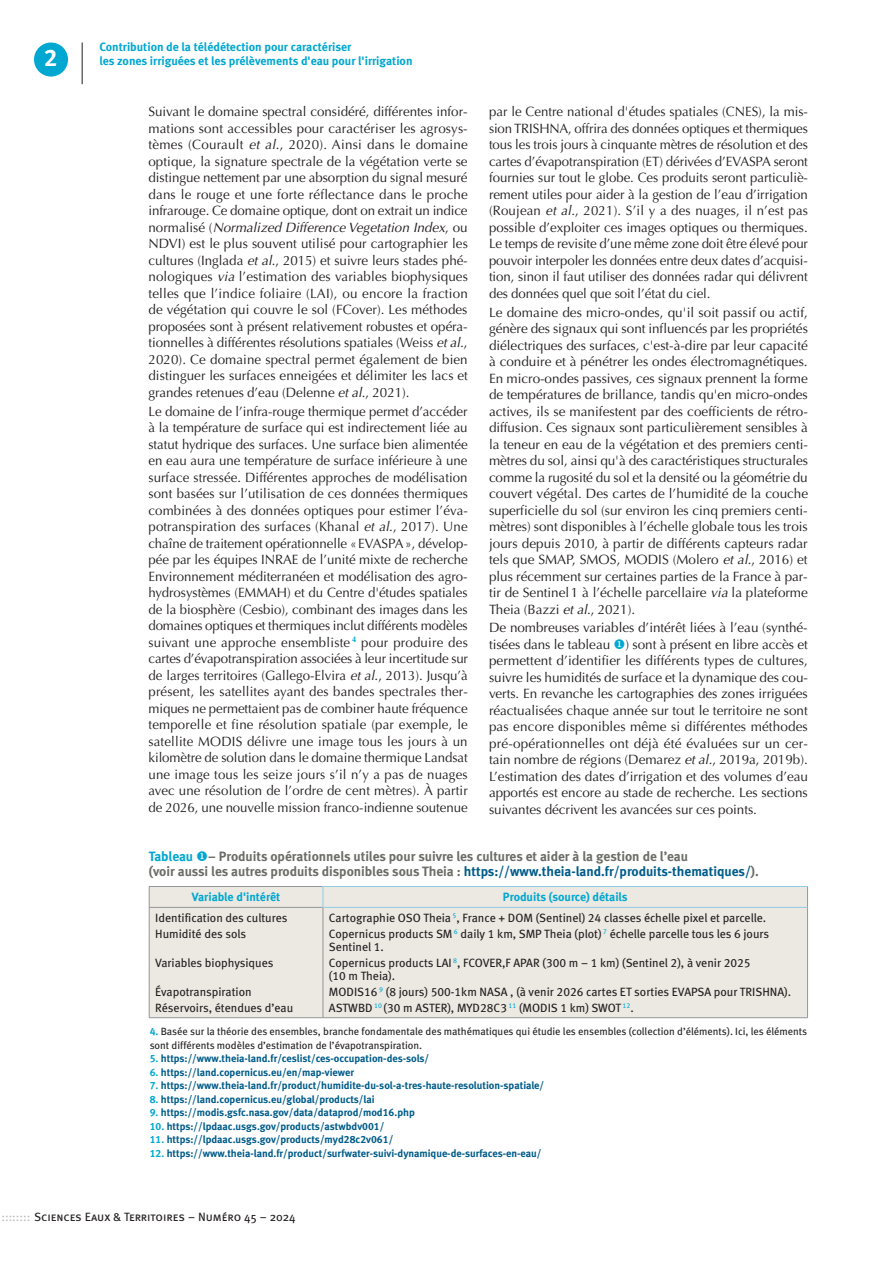
<style>
.page{position:relative;width:893px;height:1263px;background:#fff}
.page>*{position:absolute;margin:0;border:0;box-sizing:border-box;transform-origin:0 0}
.t1{font:700 24px "Meta Bold LF Caps";color:#fff}
.t2{font:13.5px/16.5px "Optima";letter-spacing:-.005em;color:#231f20;text-align:justify}
.t3{font:700 13.5px/15px "Meta Bold LF Roman";color:#6c6d67}
.t4{font:12px/15.6px "Meta Book LF Roman";color:#231f20}
.t5{font:700 12px/13.5px "Meta Bold LF Roman";color:#00a7d1}
.t6{font:12px "Meta Book Caps";color:#231f20}
.t7{font:700 10.5px "Meta Bold LF Roman";color:#005c8a}
.t8{font:10.5px/13.5px "Meta Book LF Roman";color:#231f20}
.s1{font-style:italic}
.s2{color:#00a7d1}
.s3{color:#005c8a}
.s4{font-family:"Meta Bold LF Roman";font-weight:700;color:#00a7d1}
.s5{color:#bcbdc0}
</style>
<div class="page">
<div style="left:34px;top:43px;width:34px;height:34px;background:#00a7d1;border-radius:50%"></div>
<hr style="left:82px;top:43px;width:1px;height:41px;background:#231f20">
<div style="left:150px;top:887px;width:657px;height:130px;background:#ece9e3"></div>
<hr style="left:149px;top:886px;width:174px;height:1px;background:#939598">
<svg style="left:149px;top:887px;width:1px;height:20px"></svg>
<svg style="left:807px;top:887px;width:1px;height:20px"></svg>
<hr style="left:149px;top:907px;width:174px;height:1px;background:#939598">
<hr style="left:149px;top:908px;width:1px;height:109px;background:#939598">
<hr style="left:323px;top:908px;width:1px;height:109px;background:#939598">
<hr style="left:807px;top:907px;width:1px;height:110px;background:#939598">
<hr style="left:149px;top:1017px;width:174px;height:1px;background:#939598">
<hr style="left:323px;top:1017px;width:485px;height:1px;background:#939598">
<hr style="left:323px;top:886px;width:485px;height:1px;background:#91cce5">
<svg style="left:323px;top:887px;width:1px;height:20px"></svg>
<hr style="left:323px;top:907px;width:484px;height:1px;background:#91cce5">
<h1 class="t1" style="left:44px;top:43px;width:15px">2</h1>
<p class="t5" style="left:100px;top:40px;width:315px">Contribution de la télédétection pour caractériser<br>les zones irriguées et les prélèvements d'eau pour l'irrigation</p>
<p class="t2" style="left:148px;top:104px;width:321px">Suivant le domaine spectral considéré, différentes infor&shy;mations sont accessibles pour caractériser les agrosys&shy;tèmes (Courault <span class="s1">et al</span>., 2020). Ainsi dans le domaine optique, la signature spectrale de la végétation verte se distingue nettement par une absorption du signal mesuré dans le rouge et une forte réflectance dans le proche infrarouge. Ce domaine optique, dont on extrait un indice normalisé (<span class="s1">Normalized Difference Vegetation Index</span>, ou NDVI) est le plus souvent utilisé pour cartographier les cultures (Inglada <span class="s1">et al</span>., 2015) et suivre leurs stades phé&shy;nologiques <span class="s1">via</span> l’estimation des variables biophysiques telles que l’indice foliaire (LAI), ou encore la fraction de végétation qui couvre le sol (FCover). Les méthodes proposées sont à présent relativement robustes et opéra&shy;tionnelles à différentes résolutions spatiales (Weiss <span class="s1">et al.</span>, 2020). Ce domaine spectral permet également de bien distinguer les surfaces enneigées et délimiter les lacs et grandes retenues d’eau (Delenne <span class="s1">et al</span>., 2021).</p>
<p class="t2" style="left:148px;top:403px;width:321px">Le domaine de l’infra-rouge thermique permet d’accéder à la température de surface qui est indirectement liée au statut hydrique des surfaces. Une surface bien alimentée en eau aura une température de surface inférieure à une surface stressée. Différentes approches de modélisation sont basées sur l’utilisation de ces données thermiques combinées à des données optiques pour estimer l’éva&shy;potranspiration des surfaces (Khanal <span class="s1">et al</span>., 2017). Une chaîne de traitement opérationnelle «EVASPA», dévelop&shy;pée par les équipes INRAE de l’unité mixte de recherche Environnement méditerranéen et modélisation des agro&shy;hydrosystèmes (EMMAH) et du Centre d'études spatiales de la biosphère (Cesbio), combinant des images dans les domaines optiques et thermiques inclut différents modèles suivant une approche ensembliste <sup>4</sup> pour produire des cartes d’évapotranspiration associées à leur incertitude sur de larges territoires (Gallego-Elvira <span class="s1">et al</span>., 2013). Jusqu’à présent, les satellites ayant des bandes spectrales ther&shy;miques ne permettaient pas de combiner haute fréquence temporelle et fine résolution spatiale (par exemple, le satellite MODIS délivre une image tous les jours à un kilomètre de solution dans le domaine thermique Landsat une image tous les seize jours s’il n’y a pas de nuages avec une résolution de l’ordre de cent mètres). À partir de 2026, une nouvelle mission franco-indienne soutenue</p>
<p class="t2" style="left:489px;top:104px;width:320px">par le Centre national d'études spatiales (CNES), la mis&shy;sion TRISHNA, offrira des données optiques et thermiques tous les trois jours à cinquante mètres de résolution et des cartes d’évapotranspiration (ET) dérivées d’EVASPA seront fournies sur tout le globe. Ces produits seront particuliè&shy;rement utiles pour aider à la gestion de l’eau d’irrigation (Roujean <span class="s1">et al</span>., 2021). S’il y a des nuages, il n’est pas possible d’exploiter ces images optiques ou thermiques.<br>Le temps de revisite d’une même zone doit être élevé pour pouvoir interpoler les données entre deux dates d’acquisi&shy;tion, sinon il faut utiliser des données radar qui délivrent des données quel que soit l’état du ciel.</p>
<p class="t2" style="left:489px;top:304px;width:321px">Le domaine des micro-ondes, qu'il soit passif ou actif, génère des signaux qui sont influencés par les propriétés diélectriques des surfaces, c'est-à-dire par leur capacité à conduire et à pénétrer les ondes électromagnétiques.<br>En micro-ondes passives, ces signaux prennent la forme de températures de brillance, tandis qu'en micro-ondes actives, ils se manifestent par des coefficients de rétro&shy;diffusion. Ces signaux sont particulièrement sensibles à la teneur en eau de la végétation et des premiers centi&shy;mètres du sol, ainsi qu'à des caractéristiques structurales comme la rugosité du sol et la densité ou la géométrie du couvert végétal. Des cartes de l’humidité de la couche superficielle du sol (sur environ les cinq premiers centi&shy;mètres) sont disponibles à l’échelle globale tous les trois jours depuis 2010, à partir de différents capteurs radar tels que SMAP, SMOS, MODIS (Molero <span class="s1">et al</span>., 2016) et plus récemment sur certaines parties de la France à par&shy;tir de Sentinel1 à l’échelle parcellaire <span class="s1">via</span> la plateforme Theia (Bazzi <span class="s1">et al</span>., 2021).</p>
<p class="t2" style="left:489px;top:620px;width:321px">De nombreuses variables d’intérêt liées à l’eau (synthé&shy;tisées dans le tableau <span class="s2">◆</span>) sont à présent en libre accès et permettent d’identifier les différents types de cultures, suivre les humidités de surface et la dynamique des cou&shy;verts. En revanche les cartographies des zones irriguées réactualisées chaque année sur tout le territoire ne sont pas encore disponibles même si différentes méthodes pré-opérationnelles ont déjà été évaluées sur un cer&shy;tain nombre de régions (Demarez <span class="s1">et al</span>., 2019a, 2019b).<br>L’estimation des dates d’irrigation et des volumes d’eau apportés est encore au stade de recherche. Les sections suivantes décrivent les avancées sur ces points.</p>
<p class="t3" style="left:149px;top:849px;width:611px"><span class="s2">Tableau</span> <span class="s2">◆</span>– Produits opérationnels utiles pour suivre les cultures et aider à la gestion de l’eau<br>(voir aussi les autres produits disponibles sous Theia : <span class="s3">https://www.theia-land.fr/produits-thematiques/</span>).</p>
<p class="t5" style="left:192px;top:890px;width:90px">Variable d'intérêt</p>
<p class="t5" style="left:503px;top:890px;width:126px">Produits (source) détails</p>
<p class="t4" style="left:155px;top:910px;width:134px">Identification des cultures<br>Humidité des sols</p>
<p class="t4" style="left:155px;top:955px;width:120px">Variables biophysiques</p>
<p class="t4" style="left:155px;top:984px;width:140px">Évapotranspiration<br>Réservoirs, étendues d’eau</p>
<p class="t4" style="left:329px;top:910px;width:442px">Cartographie OSO Theia <sup>5</sup>, France + DOM (Sentinel) 24 classes échelle pixel et parcelle.<br>Copernicus products SM <sup>6</sup> daily 1 km, SMP Theia (plot) <sup>7</sup> échelle parcelle tous les 6 jours</p>
<p class="t4" style="left:329px;top:939px;width:423px">Sentinel 1.<br>Copernicus products LAI <sup>8</sup>, FCOVER,F APAR (300 m – 1 km) (Sentinel 2), à venir 2025</p>
<p class="t4" style="left:329px;top:968px;width:464px">(10 m Theia).<br>MODIS16 <sup>9</sup> (8 jours) 500-1km NASA , (à venir 2026 cartes ET sorties EVAPSA pour TRISHNA).<br>ASTWBD <sup>10</sup> (30 m ASTER), MYD28C3 <sup>11</sup> (MODIS 1 km) SWOT <sup>12</sup>.</p>
<p class="t8" style="left:150px;top:1025px;width:659px"><span class="s4">4.</span> Basée sur la théorie des ensembles, branche fondamentale des mathématiques qui étudie les ensembles (collection d’éléments). Ici, les éléments sont différents modèles d’estimation de l’évapotranspiration.</p>
<p class="t7" style="left:150px;top:1052px;width:281px"><span class="s2">5.</span> https://www.theia-land.fr/ceslist/ces-occupation-des-sols/</p>
<p class="t7" style="left:150px;top:1066px;width:206px"><span class="s2">6.</span> https://land.copernicus.eu/en/map-viewer</p>
<p class="t7" style="left:150px;top:1079px;width:396px"><span class="s2">7.</span> https://www.theia-land.fr/product/humidite-du-sol-a-tres-haute-resolution-spatiale/</p>
<p class="t7" style="left:150px;top:1093px;width:227px"><span class="s2">8.</span> https://land.copernicus.eu/global/products/lai</p>
<p class="t7" style="left:150px;top:1106px;width:267px"><span class="s2">9.</span> https://modis.gsfc.nasa.gov/data/dataprod/mod16.php</p>
<p class="t7" style="left:150px;top:1120px;width:236px"><span class="s2">10.</span> https://lpdaac.usgs.gov/products/astwbdv001/</p>
<p class="t7" style="left:150px;top:1133px;width:245px"><span class="s2">11.</span> https://lpdaac.usgs.gov/products/myd28c2v061/</p>
<p class="t7" style="left:150px;top:1147px;width:393px"><span class="s2">12.</span> https://www.theia-land.fr/product/surfwater-suivi-dynamique-de-surfaces-en-eau/</p>
<p class="t6" style="left:1px;top:1210px;width:296px"><span class="s5">::::::::</span> Sciences Eaux &amp; Territoires – Numéro 45 – 2024</p>
</div>
